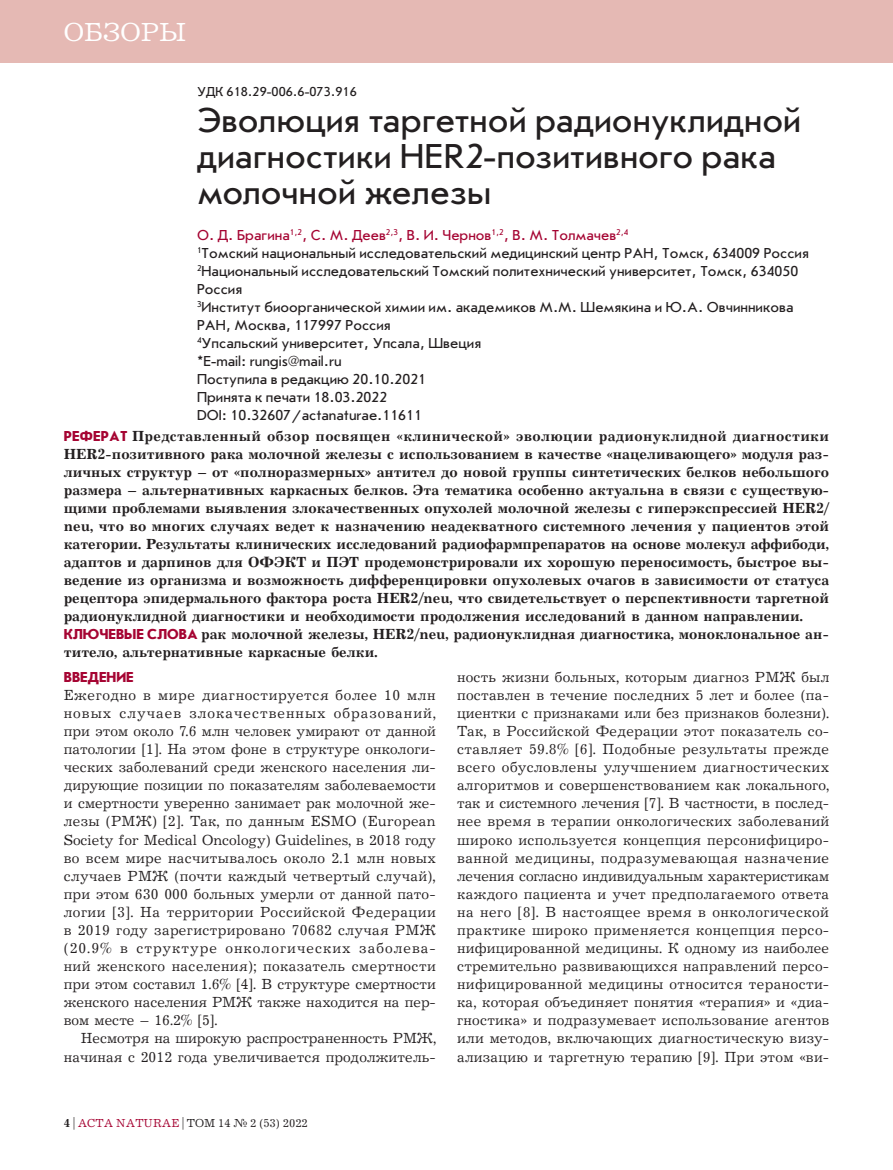
<style>
.page{position:relative;width:893px;height:1170px;background:#fff}
.page>*{position:absolute;margin:0;border:0;box-sizing:border-box;transform-origin:0 0}
.Заголовок{font:36px/36px "Journal Sans C";color:#231f20}
.t1{font:27px "Journal C";color:#fff}
.Аннотация{font:700 15px/18px "Journal";color:#231f20;text-align:justify}
.Текст{font:15px/18px "Journal";letter-spacing:.005em;color:#231f20;text-align:right}
.Текст_без_Отступа{font:15px/18px "Journal";color:#231f20;text-align:justify}
.Автор{font:15px/18px "Journal Sans C";color:#231f20}
.Автор-2{font:15px "Journal Sans C";color:#a50432}
.subhead1{font:700 15px "Journal Sans C";color:#a50432}
.УДК{font:13.5px "Journal Sans C";color:#231f20}
.t2{font:12px "Journal C";color:#231f20}
.s1{font-family:"Journal Sans C";color:#a50432}
.s2{font-weight:700}
.s3{color:#a50432}
</style>
<div class="page">
<div style="left:0;top:0;width:893px;height:62px;background:#e5b9b4"></div>
<h2 class="t1" style="left:64px;top:18px;width:124px">ОБЗОРЫ</h2>
<p class="УДК" style="left:197px;top:84px;width:161px">УДК 618.29-006.6-073.916</p>
<p class="Заголовок" style="left:197px;top:103px;width:606px">Эволюция таргетной радионуклидной диагностики HER2-позитивного рака молочной железы</p>
<p class="Автор-2" style="left:197px;top:227px;width:433px">О. Д. Брагина<sup>1,2</sup>, С. М. Деев<sup>2,3</sup>, В. И. Чернов<sup>1,2</sup>, В. М. Толмачев<sup>2,4</sup></p>
<p class="Автор" style="left:197px;top:244px;width:613px"><sup>1</sup>Томский национальный исследовательский медицинский центр РАН, Томск, 634009 Россия</p>
<p class="Автор" style="left:197px;top:262px;width:603px"><sup>2</sup>Национальный исследовательский Томский политехнический университет, Томск, 634050<br>Россия</p>
<p class="Автор" style="left:197px;top:298px;width:598px"><sup>3</sup>Институт биоорганической химии им. академиков М.М. Шемякина и Ю.А. Овчинникова<br>РАН, Москва, 117997 Россия</p>
<p class="Автор" style="left:197px;top:334px;width:286px"><sup>4</sup>Упсальский университет, Упсала, Швеция</p>
<p class="Автор" style="left:197px;top:352px;width:146px">*E-mail: rungis@mail.ru</p>
<p class="Автор" style="left:197px;top:370px;width:231px">Поступила в редакцию 20.10.2021</p>
<p class="Автор" style="left:197px;top:388px;width:192px">Принята к печати 18.03.2022</p>
<p class="Автор" style="left:197px;top:406px;width:226px">DOI: 10.32607/actanaturae.11611</p>
<p class="Аннотация" style="left:64px;top:427px;width:767px"><span class="s1">РЕФЕРАТ</span> Представленный обзор посвящен «клинической» эволюции радионуклидной диагностики HER2-позитивного рака молочной железы с использованием в качестве «нацеливающего» модуля раз&shy;личных структур – от «полноразмерных» антител до новой группы синтетических белков небольшого размера – альтернативных каркасных белков. Эта тематика особенно актуальна в связи с существую&shy;щими проблемами выявления злокачественных опухолей молочной железы c гиперэкспрессией HER2/ neu, что во многих случаях ведет к назначению неадекватного системного лечения у пациентов этой категории. Результаты клинических исследований радиофармпрепаратов на основе молекул аффибоди, адаптов и дарпинов для ОФЭКТ и ПЭТ продемонстрировали их хорошую переносимость, быстрое вы&shy;ведение из организма и возможность дифференцировки опухолевых очагов в зависимости от статуса рецептора эпидермального фактора роста HER2/neu, что свидетельствует о перспективности таргетной радионуклидной диагностики и необходимости продолжения исследований в данном направлении.</p>
<p class="Аннотация" style="left:64px;top:625px;width:767px"><span class="s1">КЛЮЧЕВЫЕ СЛОВА</span> рак молочной железы, HER2/neu, радионуклидная диагностика, моноклональное ан&shy;титело, альтернативные каркасные белки.</p>
<p class="subhead1" style="left:64px;top:669px;width:71px">ВВЕДЕНИЕ</p>
<p class="Текст_без_Отступа" style="left:64px;top:686px;width:374px">Ежегодно в мире диагностируется более 10 млн новых случаев злокачественных образований, при этом около 7.6 млн человек умирают от данной патологии [1]. На этом фоне в структуре онкологи&shy;ческих заболеваний среди женского населения ли&shy;дирующие позиции по показателям заболеваемости и смертности уверенно занимает рак молочной же&shy;лезы (РМЖ) [2]. Так, по данным ESMO (European Society for Medical Oncology) Guidelines, в 2018 году во всем мире насчитывалось около 2.1 млн новых случаев РМЖ (почти каждый четвертый случай), при этом 630 000 больных умерли от данной пато&shy;логии [3]. На территории Российской Федерации в 2019 году зарегистрировано 70682 случая РМЖ (20.9% в структуре онкологических заболева&shy;ний женского населения); показатель смертности при этом составил 1.6% [4]. В структуре смертности женского населения РМЖ также находится на пер&shy;вом месте – 16.2% [5].</p>
<p class="Текст" style="left:64px;top:1030px;width:374px">Несмотря на широкую распространенность РМЖ, начиная с 2012 года увеличивается продолжитель-</p>
<p class="t2" style="left:64px;top:1116px;width:246px"><span class="s2">4</span> | <span class="s3">ACTA NATURAE</span> | ТОМ 14 № 2 (53) 2022</p>
<p class="Текст" style="left:457px;top:668px;width:374px;text-align:justify">ность жизни больных, которым диагноз РМЖ был поставлен в течение последних 5 лет и более (па&shy;циентки с признаками или без признаков болезни).<br>Так, в Российской Федерации этот показатель со&shy;ставляет 59.8% [6]. Подобные результаты прежде всего обусловлены улучшением диагностических алгоритмов и совершенствованием как локального, так и системного лечения [7]. В частности, в послед&shy;нее время в терапии онкологических заболеваний широко используется концепция персонифициро&shy;ванной медицины, подразумевающая назначение лечения согласно индивидуальным характеристикам каждого пациента и учет предполагаемого ответа на него [8]. В настоящее время в онкологической практике широко применяется концепция персо&shy;нифицированной медицины. К одному из наиболее стремительно развивающихся направлений персо&shy;нифицированной медицины относится тераности&shy;ка, которая объединяет понятия «терапия» и «диа&shy;гностика» и подразумевает использование агентов или методов, включающих диагностическую визу&shy;ализацию и таргетную терапию [9]. При этом «ви-</p>
</div>
